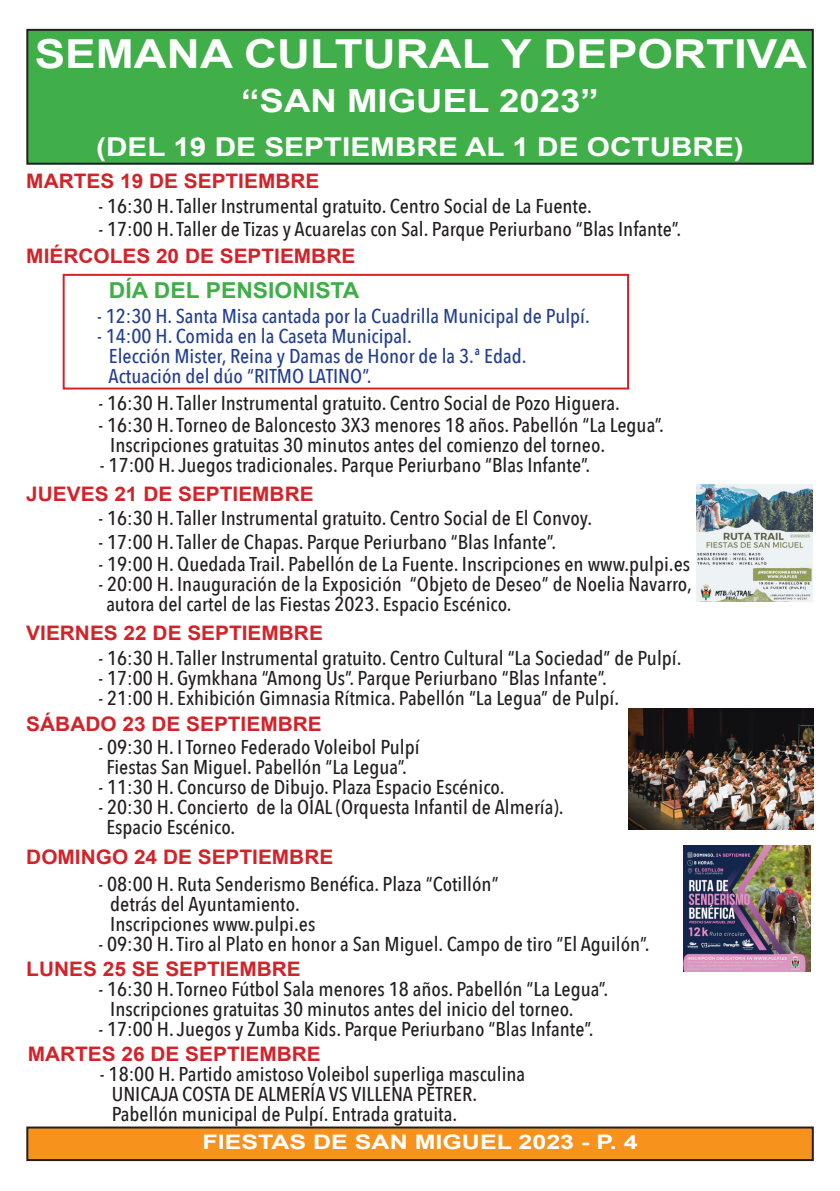
<style>
.page{position:relative;width:840px;height:1191px;background:#fff}
.page>*{position:absolute;margin:0;border:0;box-sizing:border-box;transform-origin:0 0}
.t1{font:700 40px "Arial";color:#fff;scale:1.15 1}
.t2{font:700 32px "Arial";color:#fff;scale:1.15 1}
.t3{font:700 26px "Arial";color:#fff;scale:1.15 1}
.t4{font:700 22px "Arial";color:#40ae49;scale:1.04 1}
.t5{font:500 20px "Avenir Next Condensed";color:#231f20;scale:1.04 1}
.t6{font:700 20px "Arial";color:#d1232a;scale:1.04 1}
.t7{font:500 20px "Avenir Next Condensed";color:#253f8e;scale:1.04 1}
.t8{font:700 20px "Arial";color:#fff;scale:1.25 1}
</style>
<div class="page">
<div style="left:27px;top:1127px;width:785px;height:33px;background:#f7931d"></div>
<div style="left:26px;top:1126px;width:787px;height:35px;border:2px solid #231f20"></div>
<div style="left:27px;top:30px;width:785px;height:134px;background:#40ae49"></div>
<div style="left:26px;top:29px;width:787px;height:136px;border:2px solid #231f20"></div>
<img style="left:628px;top:709px;width:185px;height:121px">
<img style="left:696px;top:485px;width:115px;height:116px">
<img style="left:683px;top:845px;width:126px;height:127px">
<div style="left:63px;top:274px;width:565px;height:115px;border:2px solid #d1232a"></div>
<p class="t1" style="left:35px;top:27px;width:672px">SEMANA CULTURAL Y DEPORTIVA</p>
<p class="t2" style="left:241px;top:79px;width:312px">“SAN MIGUEL 2023”</p>
<p class="t3" style="left:96px;top:129px;width:564px">(DEL 19 DE SEPTIEMBRE AL 1 DE OCTUBRE)</p>
<p class="t6" style="left:26px;top:168px;width:283px">MARTES 19 DE SEPTIEMBRE</p>
<p class="t5" style="left:98px;top:194px;width:476px">- 16:30 H. Taller Instrumental gratuito. Centro Social de La Fuente.</p>
<p class="t5" style="left:98px;top:217px;width:561px">- 17:00 H. Taller de Tizas y Acuarelas con Sal. Parque Periurbano “Blas Infante”.</p>
<p class="t6" style="left:26px;top:243px;width:317px">MIÉRCOLES 20 DE SEPTIEMBRE</p>
<p class="t4" style="left:109px;top:275px;width:242px">DÍA DEL PENSIONISTA</p>
<p class="t7" style="left:97px;top:304px;width:475px">- 12:30 H. Santa Misa cantada por la Cuadrilla Municipal de Pulpí.</p>
<p class="t7" style="left:97px;top:324px;width:304px">- 14:00 H. Comida en la Caseta Municipal.</p>
<p class="t7" style="left:109px;top:344px;width:403px">Elección Mister, Reina y Damas de Honor de la 3.ª Edad.</p>
<p class="t7" style="left:108px;top:364px;width:254px">Actuación del dúo “RITMO LATINO”.</p>
<p class="t5" style="left:98px;top:412px;width:545px">- 16:30 H. Torneo de Baloncesto 3X3 menores 18 años. Pabellón “La Legua”.</p>
<p class="t5" style="left:110px;top:432px;width:477px">Inscripciones gratuitas 30 minutos antes del comienzo del torneo.</p>
<p class="t5" style="left:98px;top:390px;width:502px">- 16:30 H. Taller Instrumental gratuito. Centro Social de Pozo Higuera.</p>
<p class="t5" style="left:100px;top:452px;width:473px">- 17:00 H. Juegos tradicionales. Parque Periurbano “Blas Infante”.</p>
<p class="t5" style="left:98px;top:506px;width:476px">- 16:30 H. Taller Instrumental gratuito. Centro Social de El Convoy.</p>
<p class="t5" style="left:98px;top:530px;width:441px">- 17:00 H. Taller de Chapas. Parque Periurbano “Blas Infante”.</p>
<p class="t5" style="left:98px;top:551px;width:570px">- 19:00 H. Quedada Trail. Pabellón de La Fuente. Inscripciones en www.pulpi.es</p>
<p class="t5" style="left:98px;top:571px;width:572px">- 20:00 H. Inauguración de la Exposición “Objeto de Deseo” de Noelia Navarro,</p>
<p class="t5" style="left:106px;top:591px;width:391px">autora del cartel de las Fiestas 2023. Espacio Escénico.</p>
<p class="t5" style="left:98px;top:645px;width:561px">- 16:30 H. Taller Instrumental gratuito. Centro Cultural “La Sociedad” de Pulpí.</p>
<p class="t5" style="left:98px;top:665px;width:490px">- 17:00 H. Gymkhana “Among Us”. Parque Periurbano “Blas Infante”.</p>
<p class="t5" style="left:98px;top:685px;width:502px">- 21:00 H. Exhibición Gimnasia Rítmica. Pabellón “La Legua” de Pulpí.</p>
<p class="t6" style="left:26px;top:480px;width:277px">JUEVES 21 DE SEPTIEMBRE</p>
<p class="t6" style="left:26px;top:619px;width:286px">VIERNES 22 DE SEPTIEMBRE</p>
<p class="t6" style="left:26px;top:710px;width:285px">SÁBADO 23 DE SEPTIEMBRE</p>
<p class="t5" style="left:98px;top:735px;width:310px">- 09:30 H. I Torneo Federado Voleibol Pulpí</p>
<p class="t5" style="left:106px;top:755px;width:290px">Fiestas San Miguel. Pabellón “La Legua”.</p>
<p class="t5" style="left:98px;top:775px;width:392px">- 11:30 H. Concurso de Dibujo. Plaza Espacio Escénico.</p>
<p class="t5" style="left:98px;top:795px;width:448px">- 20:30 H. Concierto de la OIAL (Orquesta Infantil de Almería).</p>
<p class="t5" style="left:106px;top:815px;width:125px">Espacio Escénico.</p>
<p class="t6" style="left:26px;top:843px;width:296px">DOMINGO 24 DE SEPTIEMBRE</p>
<p class="t5" style="left:98px;top:871px;width:386px">- 08:00 H. Ruta Senderismo Benéfica. Plaza “Cotillón”</p>
<p class="t5" style="left:110px;top:891px;width:183px">detrás del Ayuntamiento.</p>
<p class="t5" style="left:110px;top:911px;width:198px">Inscripciones www.pulpi.es</p>
<p class="t5" style="left:98px;top:931px;width:531px">- 09:30 H. Tiro al Plato en honor a San Miguel. Campo de tiro “El Aguilón”.</p>
<p class="t6" style="left:26px;top:955px;width:265px">LUNES 25 SE SEPTIEMBRE</p>
<p class="t5" style="left:98px;top:976px;width:491px">- 16:30 H. Torneo Fútbol Sala menores 18 años. Pabellón “La Legua”.</p>
<p class="t5" style="left:110px;top:996px;width:447px">Inscripciones gratuitas 30 minutos antes del inicio del torneo.</p>
<p class="t5" style="left:98px;top:1016px;width:477px">- 17:00 H. Juegos y Zumba Kids. Parque Periurbano “Blas Infante”.</p>
<p class="t6" style="left:28px;top:1040px;width:283px">MARTES 26 DE SEPTIEMBRE</p>
<p class="t5" style="left:100px;top:1061px;width:410px">- 18:00 H. Partido amistoso Voleibol superliga masculina</p>
<p class="t5" style="left:112px;top:1081px;width:352px">UNICAJA COSTA DE ALMERÍA VS VILLENA PETRER.</p>
<p class="t5" style="left:112px;top:1101px;width:333px">Pabellón municipal de Pulpí. Entrada gratuita.</p>
<p class="t8" style="left:202px;top:1128px;width:349px">FIESTAS DE SAN MIGUEL 2023 - P. 4</p>
</div>
